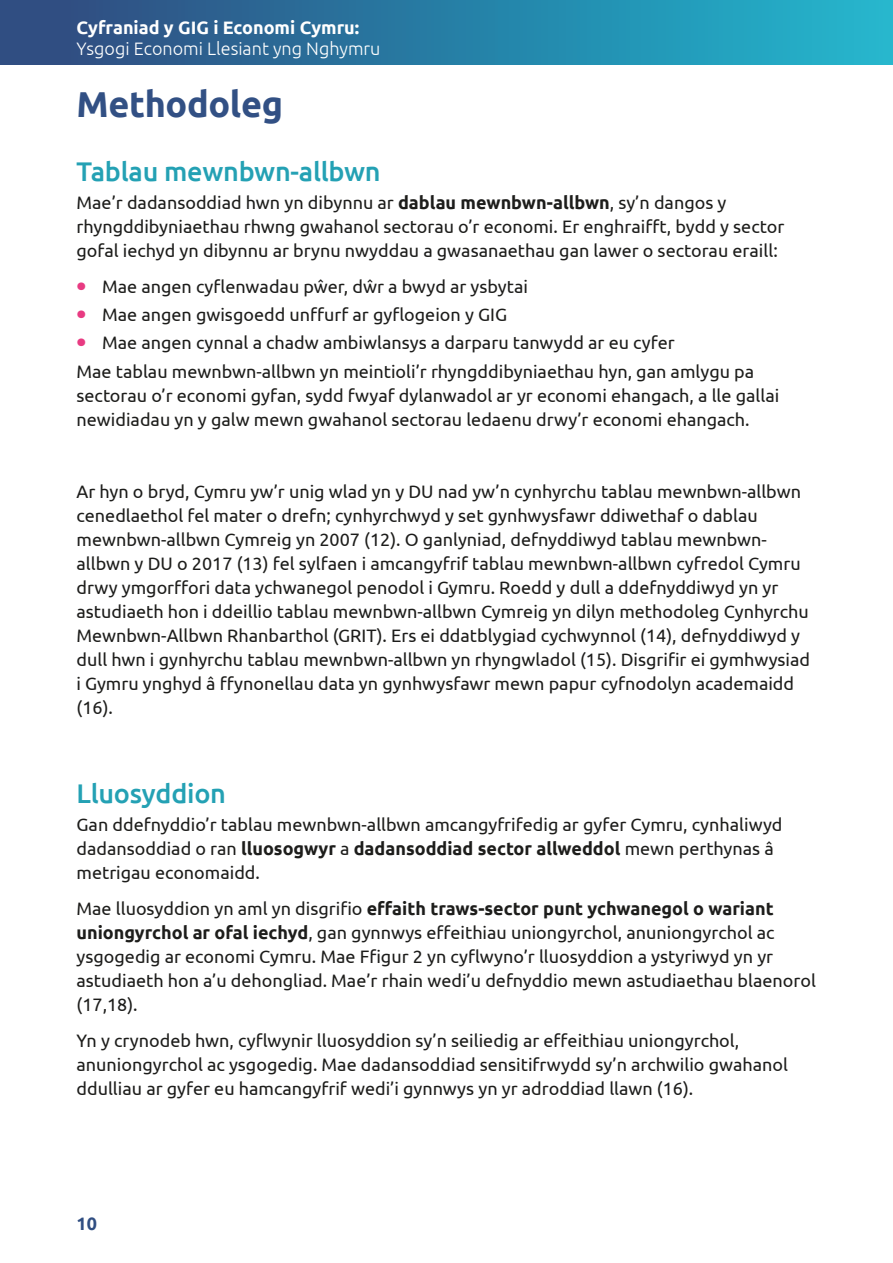
<style>
.page{position:relative;width:893px;height:1263px;background:#fff}
.page>*{position:absolute;margin:0;border:0;box-sizing:border-box;transform-origin:0 0}
.Heading_1{font:700 36px "Ubuntu";letter-spacing:-.01em;color:#325084}
.Heading_2{font:500 27px "Ubuntu";letter-spacing:-.01em;color:#24a1b4}
.t1{font:18px/24px "Ubuntu";color:#1d1d1b}
.t2{font:300 18px "Ubuntu";color:#fff}
.t3{font:700 18px "Ubuntu";color:#fff}
.t4{font:700 18px "Ubuntu";color:#304e82}
.s1{font-weight:700}
.s2{font-weight:700;font-size:27px;color:#e83b82}
</style>
<div class="page">
<div style="left:0;top:0;width:893px;height:65px;background:linear-gradient(to right,#2f467c,#21b7ce)"></div>
<p class="t3" style="left:77px;top:17px;width:284px">Cyfraniad y GIG i Economi Cymru:</p>
<p class="t2" style="left:77px;top:38px;width:305px">Ysgogi Economi Llesiant yng Nghymru</p>
<h1 class="Heading_1" style="left:77px;top:83px;width:208px">Methodoleg</h1>
<h2 class="Heading_2" style="left:77px;top:154px;width:306px">Tablau mewnbwn-allbwn</h2>
<p class="t1" style="left:77px;top:190px;width:709px">Mae’r dadansoddiad hwn yn dibynnu ar <span class="s1">dablau mewnbwn-allbwn</span>, sy’n dangos y rhyngddibyniaethau rhwng gwahanol sectorau o’r economi. Er enghraifft, bydd y sector gofal iechyd yn dibynnu ar brynu nwyddau a gwasanaethau gan lawer o sectorau eraill:</p>
<p class="t1" style="left:77px;top:274px;width:453px"><span class="s2">•</span> Mae angen cyflenwadau pŵer, dŵr a bwyd ar ysbytai</p>
<p class="t1" style="left:77px;top:302px;width:432px"><span class="s2">•</span> Mae angen gwisgoedd unffurf ar gyflogeion y GIG</p>
<p class="t1" style="left:77px;top:330px;width:600px"><span class="s2">•</span> Mae angen cynnal a chadw ambiwlansys a darparu tanwydd ar eu cyfer</p>
<p class="t1" style="left:77px;top:359px;width:704px">Mae tablau mewnbwn-allbwn yn meintioli’r rhyngddibyniaethau hyn, gan amlygu pa sectorau o’r economi gyfan, sydd fwyaf dylanwadol ar yr economi ehangach, a lle gallai newidiadau yn y galw mewn gwahanol sectorau ledaenu drwy’r economi ehangach.</p>
<p class="t1" style="left:77px;top:479px;width:735px">Ar hyn o bryd, Cymru yw’r unig wlad yn y DU nad yw’n cynhyrchu tablau mewnbwn-allbwn cenedlaethol fel mater o drefn; cynhyrchwyd y set gynhwysfawr ddiwethaf o dablau mewnbwn-allbwn Cymreig yn 2007 (12). O ganlyniad, defnyddiwyd tablau mewnbwn&shy;allbwn y DU o 2017 (13) fel sylfaen i amcangyfrif tablau mewnbwn-allbwn cyfredol Cymru drwy ymgorffori data ychwanegol penodol i Gymru. Roedd y dull a ddefnyddiwyd yn yr astudiaeth hon i ddeillio tablau mewnbwn-allbwn Cymreig yn dilyn methodoleg Cynhyrchu Mewnbwn-Allbwn Rhanbarthol (GRIT). Ers ei ddatblygiad cychwynnol (14), defnyddiwyd y dull hwn i gynhyrchu tablau mewnbwn-allbwn yn rhyngwladol (15). Disgrifir ei gymhwysiad i Gymru ynghyd â ffynonellau data yn gynhwysfawr mewn papur cyfnodolyn academaidd (16).</p>
<h2 class="Heading_2" style="left:77px;top:776px;width:151px">Lluosyddion</h2>
<p class="t1" style="left:77px;top:812px;width:707px">Gan ddefnyddio’r tablau mewnbwn-allbwn amcangyfrifedig ar gyfer Cymru, cynhaliwyd dadansoddiad o ran <span class="s1">lluosogwyr</span> a <span class="s1">dadansoddiad sector allweddol</span> mewn perthynas â metrigau economaidd.</p>
<p class="t1" style="left:77px;top:896px;width:741px">Mae lluosyddion yn aml yn disgrifio <span class="s1">effaith traws-sector punt ychwanegol o wariant uniongyrchol ar ofal iechyd</span>, gan gynnwys effeithiau uniongyrchol, anuniongyrchol ac ysgogedig ar economi Cymru. Mae Ffigur 2 yn cyflwyno’r lluosyddion a ystyriwyd yn yr astudiaeth hon a’u dehongliad. Mae’r rhain wedi’u defnyddio mewn astudiaethau blaenorol (17,18).</p>
<p class="t1" style="left:77px;top:1028px;width:713px">Yn y crynodeb hwn, cyflwynir lluosyddion sy’n seiliedig ar effeithiau uniongyrchol, anuniongyrchol ac ysgogedig. Mae dadansoddiad sensitifrwydd sy’n archwilio gwahanol ddulliau ar gyfer eu hamcangyfrif wedi’i gynnwys yn yr adroddiad llawn (16).</p>
<p class="t4" style="left:77px;top:1212px;width:22px">10</p>
</div>
